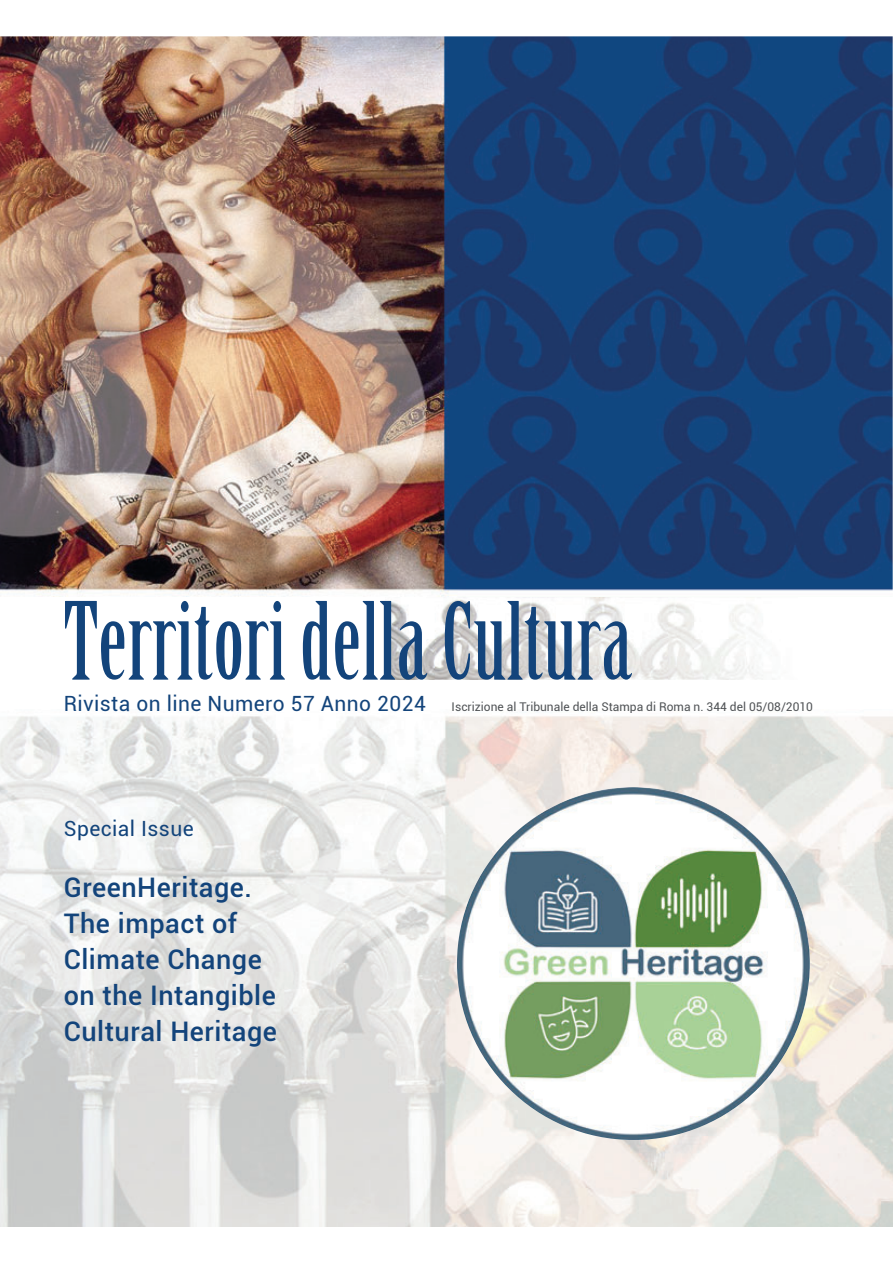
<style>
.page{position:relative;width:893px;height:1263px;background:#fff}
.page>*{position:absolute;margin:0;border:0;box-sizing:border-box;transform-origin:0 0}
.t1{font:105px "Birch Std";letter-spacing:.01em;color:#13447b}
.t2{font:500 27px/36px "Roboto";letter-spacing:.02em;color:#13447b}
.t3{font:21px "Roboto";letter-spacing:.02em;color:#13447b}
.t4{font:12px "Roboto";color:#505356}
.s1{font-size:21px;color:#13447b}
</style>
<div class="page">
<img style="left:0;top:36px;width:893px;height:677px">
<img style="left:385px;top:598px;width:508px;height:81px">
<img style="left:0;top:716px;width:893px;height:510px">
<img style="left:457px;top:787px;width:353px;height:353px;border-radius:50%">
<h1 class="t1" style="left:64px;top:582px;width:570px">Territori della Cultura</h1>
<p class="t4" style="left:64px;top:699px;width:751px"><span class="s1">Rivista on line Numero 57 Anno 2024</span> Iscrizione al Tribunale della Stampa di Roma n. 344 del 05/08/2010</p>
<h3 class="t3" style="left:64px;top:816px;width:131px">Special Issue</h3>
<h2 class="t2" style="left:64px;top:870px;width:215px">GreenHeritage.<br>The impact of<br>Climate Change on the Intangible<br>Cultural Heritage</h2>
</div>
